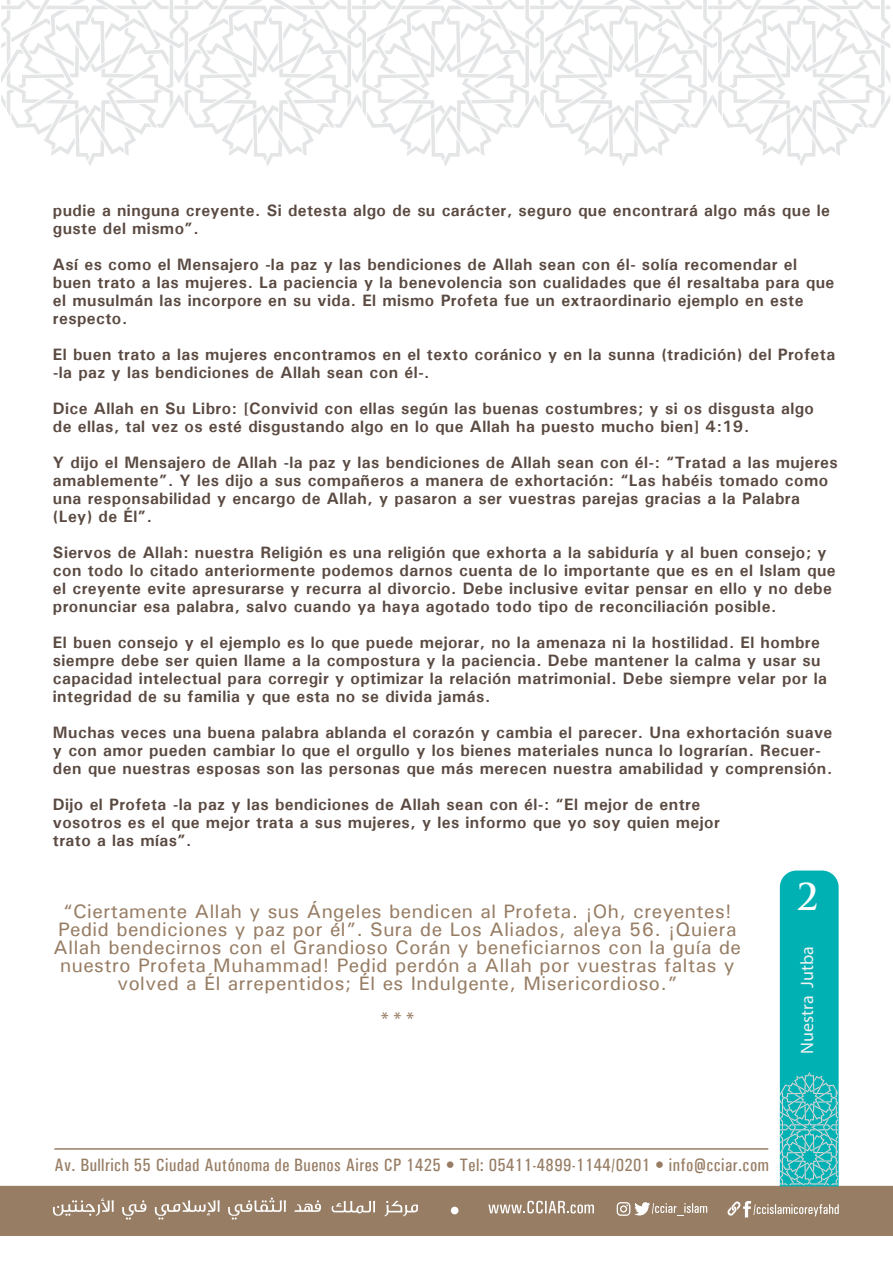
<style>
.page{position:relative;width:893px;height:1263px;background:#fff}
.page>*{position:absolute;margin:0;border:0;box-sizing:border-box;transform-origin:0 0}
.t1{font:700 36px "Trajan Pro";color:#fff}
.t2{font:500 19.5px/18px "Univers";letter-spacing:.025em;color:#977d64;text-align:center}
.t3{font:500 condensed 18px "Univers";letter-spacing:.025em;color:#977d64}
.t4{font:18px "Myriad Pro";color:#f1f1f2}
.t5{font:700 16.5px/18px "Univers";letter-spacing:.025em;color:#5a4a42}
</style>
<div class="page">
<div style="left:0;top:1184px;width:893px;height:52px;background:#977d64"></div>
<svg style="left:1px;top:0;width:889px;height:166px"></svg>
<svg style="left:780px;top:870px;width:59px;height:316px;background:#19b5b7"></svg>
<div style="left:451px;top:1207px;width:7px;height:7px;background:#fff;border-radius:50%"></div>
<svg style="left:617px;top:1202px;width:90px;height:14px"></svg>
<svg style="left:727px;top:1201px;width:112px;height:16px;background:#af9b88"></svg>
<svg style="left:488px;top:1201px;width:106px;height:12px"></svg>
<svg style="left:332px;top:1201px;width:43px;height:12px"></svg>
<svg style="left:384px;top:1201px;width:34px;height:15px"></svg>
<svg style="left:53px;top:1198px;width:61px;height:18px"></svg>
<svg style="left:122px;top:1200px;width:24px;height:19px"></svg>
<svg style="left:155px;top:1200px;width:65px;height:19px"></svg>
<svg style="left:228px;top:1197px;width:58px;height:22px"></svg>
<svg style="left:294px;top:1200px;width:27px;height:12px"></svg>
<hr style="left:54px;top:1148px;width:714px;height:2px;background:#977d64">
<p class="t5" style="left:53px;top:201px;width:779px">pudie a ninguna creyente. Si detesta algo de su carácter, seguro que encontrará algo más que le guste del mismo”.</p>
<p class="t5" style="left:53px;top:255px;width:783px">Así es como el Mensajero -la paz y las bendiciones de Allah sean con él- solía recomendar el buen trato a las mujeres. La paciencia y la benevolencia son cualidades que él resaltaba para que el musulmán las incorpore en su vida. El mismo Profeta fue un extraordinario ejemplo en este respecto.</p>
<p class="t5" style="left:53px;top:345px;width:784px">El buen trato a las mujeres encontramos en el texto coránico y en la sunna (tradición) del Profeta -la paz y las bendiciones de Allah sean con él-.</p>
<p class="t5" style="left:53px;top:399px;width:763px">Dice Allah en Su Libro: [Convivid con ellas según las buenas costumbres; y si os disgusta algo de ellas, tal vez os esté disgustando algo en lo que Allah ha puesto mucho bien] 4:19.</p>
<p class="t5" style="left:53px;top:453px;width:786px">Y dijo el Mensajero de Allah -la paz y las bendiciones de Allah sean con él-: “Tratad a las mujeres amablemente”. Y les dijo a sus compañeros a manera de exhortación: “Las habéis tomado como una responsabilidad y encargo de Allah, y pasaron a ser vuestras parejas gracias a la Palabra (Ley) de Él”.</p>
<p class="t5" style="left:53px;top:543px;width:784px">Siervos de Allah: nuestra Religión es una religión que exhorta a la sabiduría y al buen consejo; y con todo lo citado anteriormente podemos darnos cuenta de lo importante que es en el Islam que el creyente evite apresurarse y recurra al divorcio. Debe inclusive evitar pensar en ello y no debe pronunciar esa palabra, salvo cuando ya haya agotado todo tipo de reconciliación posible.</p>
<p class="t5" style="left:53px;top:633px;width:776px">El buen consejo y el ejemplo es lo que puede mejorar, no la amenaza ni la hostilidad. El hombre siempre debe ser quien llame a la compostura y la paciencia. Debe mantener la calma y usar su capacidad intelectual para corregir y optimizar la relación matrimonial. Debe siempre velar por la integridad de su familia y que esta no se divida jamás.</p>
<p class="t5" style="left:53px;top:723px;width:781px">Muchas veces una buena palabra ablanda el corazón y cambia el parecer. Una exhortación suave y con amor pueden cambiar lo que el orgullo y los bienes materiales nunca lo lograrían. Recuer&shy;den que nuestras esposas son las personas que más merecen nuestra amabilidad y comprensión.</p>
<p class="t5" style="left:53px;top:795px;width:668px">Dijo el Profeta -la paz y las bendiciones de Allah sean con él-: “El mejor de entre vosotros es el que mejor trata a sus mujeres, y les informo que yo soy quien mejor trato a las mías”.</p>
<p class="t2" style="left:54px;top:902px;width:689px">“Ciertamente Allah y sus Ángeles bendicen al Profeta. ¡Oh, creyentes!<br>Pedid bendiciones y paz por él”. Sura de Los Aliados, aleya 56. ¡Quiera Allah bendecirnos con el Grandioso Corán y beneficiarnos con la guía de nuestro Profeta Muhammad! Pedid perdón a Allah por vuestras faltas y volved a Él arrepentidos; Él es Indulgente, Misericordioso.”</p>
<p class="t2" style="left:378px;top:1010px;width:39px">***</p>
<h1 class="t1" style="left:796px;top:875px;width:23px">2</h1>
<p class="t4" style="left:796px;top:1054px;width:109px;rotate:-90deg">Nuestra Jutba</p>
<p class="t3" style="left:54px;top:1154px;width:716px">Av. Bullrich 55 Ciudad Autónoma de Buenos Aires CP 1425 • Tel: 05411-4899-1144/0201 • info@cciar.com</p>
</div>
